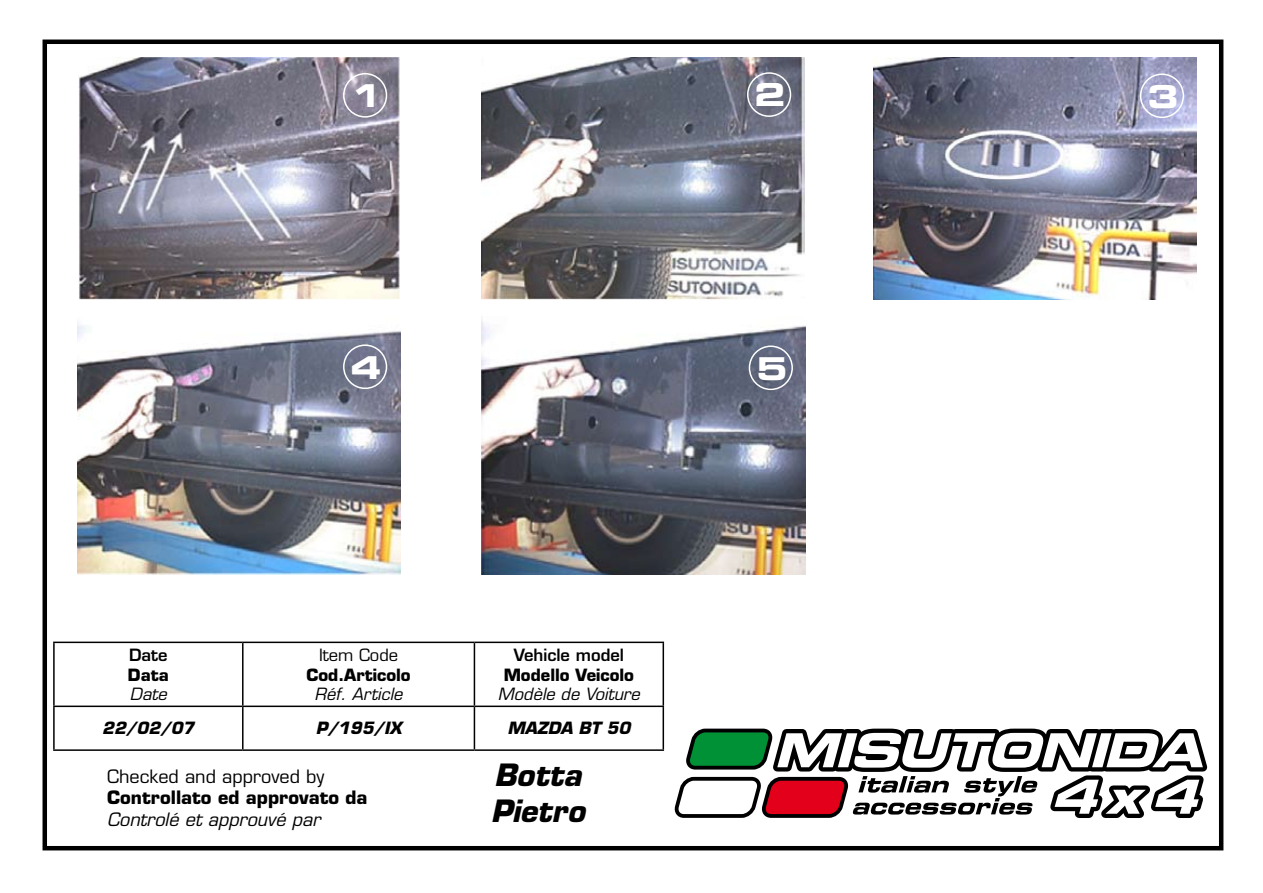
<style>
.page{position:relative;width:1263px;height:893px;background:#fff}
.page>*{position:absolute;margin:0;border:0;box-sizing:border-box;transform-origin:0 0}
.t1{font:31.5px "Eurostile LT Std Bold Ex 2";color:#fff}
.t2{font:italic 700 30px/36px "Eurostile LT Std";color:#000}
.t3{font:700 18px "Eurostile LT Std";color:#000}
.t4{font:italic 18px "Eurostile LT Std";color:#000}
.t5{font:18px "Eurostile LT Std";color:#000}
.t6{font:700 16.5px "Eurostile LT Std";color:#000}
.t7{font:italic 16.5px "Eurostile LT Std";color:#000}
.t8{font:italic 700 16.5px "Eurostile LT Std";color:#000}
.t9{font:600 16.5px "Eurostile LT Std";color:#000}
.t10{font:16.5px "Eurostile LT Std";color:#000}
</style>
<div class="page">
<div style="left:43px;top:40px;width:1180px;height:810px;border:4px solid #000"></div>
<img style="left:78px;top:57px;width:322px;height:243px">
<div style="left:343px;top:73px;width:44px;height:45px;border:2px solid #fff;border-radius:50%"></div>
<img style="left:481px;top:57px;width:323px;height:243px">
<div style="left:747px;top:72px;width:44px;height:45px;border:2px solid #fff;border-radius:50%"></div>
<img style="left:874px;top:57px;width:322px;height:243px">
<div style="left:1140px;top:73px;width:44px;height:45px;border:2px solid #fff;border-radius:50%"></div>
<img style="left:77px;top:322px;width:323px;height:252px">
<div style="left:343px;top:344px;width:44px;height:45px;border:2px solid #fff;border-radius:50%"></div>
<img style="left:481px;top:317px;width:324px;height:257px">
<div style="left:749px;top:345px;width:44px;height:45px;border:2px solid #fff;border-radius:50%"></div>
<hr style="left:53px;top:642px;width:190px;height:1px;background:#000">
<hr style="left:53px;top:643px;width:2px;height:63px;background:#000">
<hr style="left:243px;top:642px;width:231px;height:1px;background:#000">
<hr style="left:242px;top:643px;width:2px;height:63px;background:#000">
<hr style="left:474px;top:642px;width:190px;height:1px;background:#000">
<hr style="left:474px;top:643px;width:1px;height:63px;background:#000">
<hr style="left:662px;top:643px;width:2px;height:63px;background:#000">
<hr style="left:53px;top:706px;width:190px;height:1px;background:#000">
<hr style="left:53px;top:707px;width:2px;height:42px;background:#000">
<hr style="left:243px;top:706px;width:231px;height:1px;background:#000">
<hr style="left:242px;top:707px;width:2px;height:42px;background:#000">
<hr style="left:474px;top:706px;width:190px;height:1px;background:#000">
<hr style="left:474px;top:707px;width:1px;height:42px;background:#000">
<hr style="left:662px;top:707px;width:2px;height:42px;background:#000">
<hr style="left:53px;top:749px;width:190px;height:2px;background:#000">
<hr style="left:243px;top:749px;width:231px;height:2px;background:#000">
<hr style="left:474px;top:749px;width:190px;height:2px;background:#000">
<svg style="left:675px;top:728px;width:533px;height:90px"></svg>
<h1 class="t1" style="left:351px;top:74px;width:33px">1</h1>
<h1 class="t1" style="left:755px;top:73px;width:33px">2</h1>
<h1 class="t1" style="left:1147px;top:74px;width:33px">3</h1>
<p class="t9" style="left:129px;top:644px;width:40px">Date</p>
<p class="t6" style="left:128px;top:664px;width:42px">Data</p>
<p class="t7" style="left:130px;top:684px;width:38px">Date</p>
<h1 class="t1" style="left:351px;top:345px;width:33px">4</h1>
<h1 class="t1" style="left:756px;top:346px;width:33px">5</h1>
<p class="t10" style="left:319px;top:645px;width:81px">Item Code</p>
<p class="t6" style="left:306px;top:664px;width:106px">Cod.Articolo</p>
<p class="t7" style="left:315px;top:684px;width:89px">Réf. Article</p>
<p class="t9" style="left:514px;top:644px;width:112px">Vehicle model</p>
<p class="t6" style="left:504px;top:664px;width:132px">Modello Veicolo</p>
<p class="t7" style="left:498px;top:684px;width:143px">Modèle de Voiture</p>
<p class="t8" style="left:102px;top:718px;width:94px">22/02/07</p>
<p class="t8" style="left:316px;top:718px;width:87px">P/195/IX</p>
<p class="t8" style="left:507px;top:718px;width:124px">MAZDA BT 50</p>
<p class="t5" style="left:107px;top:765px;width:219px">Checked and approved by</p>
<p class="t3" style="left:107px;top:786px;width:262px">Controllato ed approvato da</p>
<p class="t4" style="left:107px;top:808px;width:215px">Controlé et approuvé par</p>
<h2 class="t2" style="left:491px;top:757px;width:96px">Botta<br>Pietro</h2>
</div>
